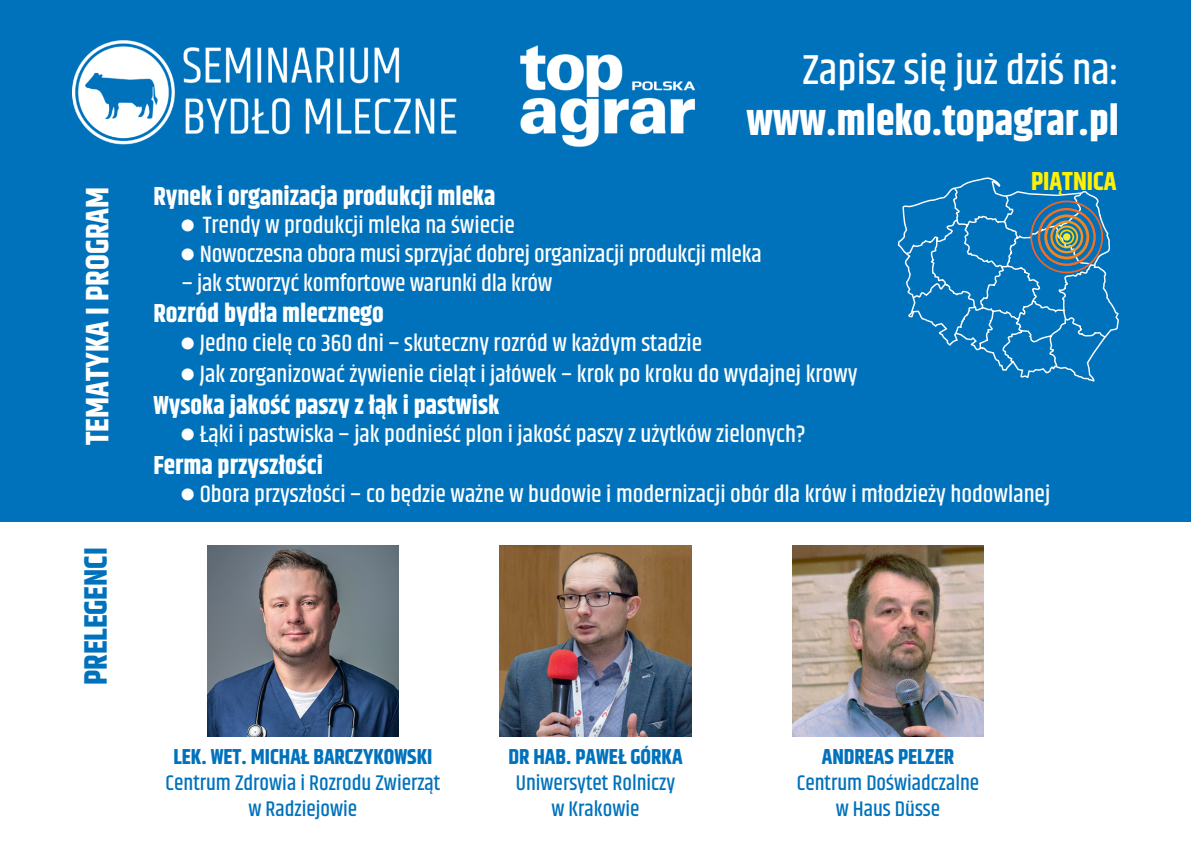
<style>
.page{position:relative;width:1191px;height:842px;background:#0072bc}
.page>*{position:absolute;margin:0;border:0;box-sizing:border-box;transform-origin:0 0}
.t1{font:700 42.4px "Khand";color:#fff}
.t2{font:500 42.4px "Khand";color:#fff}
.t3{font:700 32.4px "Khand";color:#fff}
.t4{font:700 32.4px "Khand";color:#0072bc}
.t5{font:700 26px "Khand";color:#fff}
.t6{font:700 26px "Khand";color:#fff101}
.t7{font:500 24px "Khand";color:#fff}
.t8{font:500 21.6px/25.8px "Khand";color:#0072bc;text-align:center}
.t9{font:700 21.6px "Khand";color:#0072bc}
</style>
<div class="page">
<div style="left:0;top:522px;width:1191px;height:320px;background:#fff"></div>
<img style="left:72px;top:40px;width:385px;height:105px">
<img style="left:207px;top:545px;width:191px;height:191px">
<img style="left:500px;top:545px;width:191px;height:191px">
<img style="left:792px;top:545px;width:191px;height:191px">
<img style="left:520px;top:45px;width:175px;height:102px">
<svg style="left:898px;top:177px;width:221px;height:155px"></svg>
<svg style="left:905px;top:187px;width:205px;height:195px"></svg>
<div style="left:1030px;top:201px;width:73px;height:72px;border:2px solid #f36421;border-radius:50%"></div>
<div style="left:1037px;top:208px;width:58px;height:58px;border:2px solid #f36e21;border-radius:50%"></div>
<div style="left:1044px;top:214px;width:45px;height:45px;border:3px solid #f58220;border-radius:50%"></div>
<div style="left:1050px;top:220px;width:33px;height:33px;border:2px solid #f7931d;border-radius:50%"></div>
<div style="left:1055px;top:226px;width:23px;height:22px;border:2px solid #fcb814;border-radius:50%"></div>
<div style="left:1059px;top:229px;width:15px;height:15px;border:2px solid #fed304;border-radius:50%"></div>
<div style="left:1063px;top:233px;width:7px;height:8px;background:#f4ed2f;border-radius:50%"></div>
<p class="t3" style="left:75px;top:445px;width:260px;rotate:-90deg">TEMATYKA I PROGRAM</p>
<p class="t4" style="left:73px;top:685px;width:139px;rotate:-90deg">PRELEGENCI</p>
<p class="t2" style="left:802px;top:44px;width:318px">Zapisz się już dziś na:</p>
<p class="t1" style="left:746px;top:90px;width:374px">www.mleko.topagrar.pl</p>
<p class="t6" style="left:1031px;top:163px;width:87px">PIĄTNICA</p>
<p class="t5" style="left:153px;top:177px;width:344px">Rynek i organizacja produkcji mleka</p>
<p class="t7" style="left:182px;top:211px;width:334px">■ Trendy w produkcji mleka na świecie</p>
<p class="t7" style="left:182px;top:239px;width:581px">■ Nowoczesna obora musi sprzyjać dobrej organizacji produkcji mleka</p>
<p class="t7" style="left:182px;top:268px;width:372px">– jak stworzyć komfortowe warunki dla krów</p>
<p class="t5" style="left:153px;top:295px;width:232px">Rozród bydła mlecznego</p>
<p class="t7" style="left:182px;top:328px;width:522px">■ Jedno cielę co 360 dni – skuteczny rozród w każdym stadzie</p>
<p class="t7" style="left:182px;top:359px;width:677px">■ Jak zorganizować żywienie cieląt i jałówek – krok po kroku do wydajnej krowy</p>
<p class="t5" style="left:153px;top:386px;width:347px">Wysoka jakość paszy z łąk i pastwisk</p>
<p class="t7" style="left:182px;top:419px;width:625px">■ Łąki i pastwiska – jak podnieść plon i jakość paszy z użytków zielonych?</p>
<p class="t5" style="left:153px;top:446px;width:171px">Ferma przyszłości</p>
<p class="t7" style="left:182px;top:479px;width:870px">■ Obora przyszłości – co będzie ważne w budowie i modernizacji obór dla krów i młodzieży hodowlanej</p>
<p class="t9" style="left:173px;top:741px;width:260px">LEK. WET. MICHAŁ BARCZYKOWSKI</p>
<p class="t8" style="left:165px;top:771px;width:276px">Centrum Zdrowia i Rozrodu Zwierząt w Radziejowie</p>
<p class="t9" style="left:508px;top:741px;width:176px">DR HAB. PAWEŁ GÓRKA</p>
<p class="t8" style="left:516px;top:771px;width:161px">Uniwersytet Rolniczy w Krakowie</p>
<p class="t9" style="left:822px;top:741px;width:134px">ANDREAS PELZER</p>
<p class="t8" style="left:797px;top:771px;width:184px">Centrum Doświadczalne</p>
<p class="t8" style="left:835px;top:797px;width:106px">w Haus Düsse</p>
</div>
